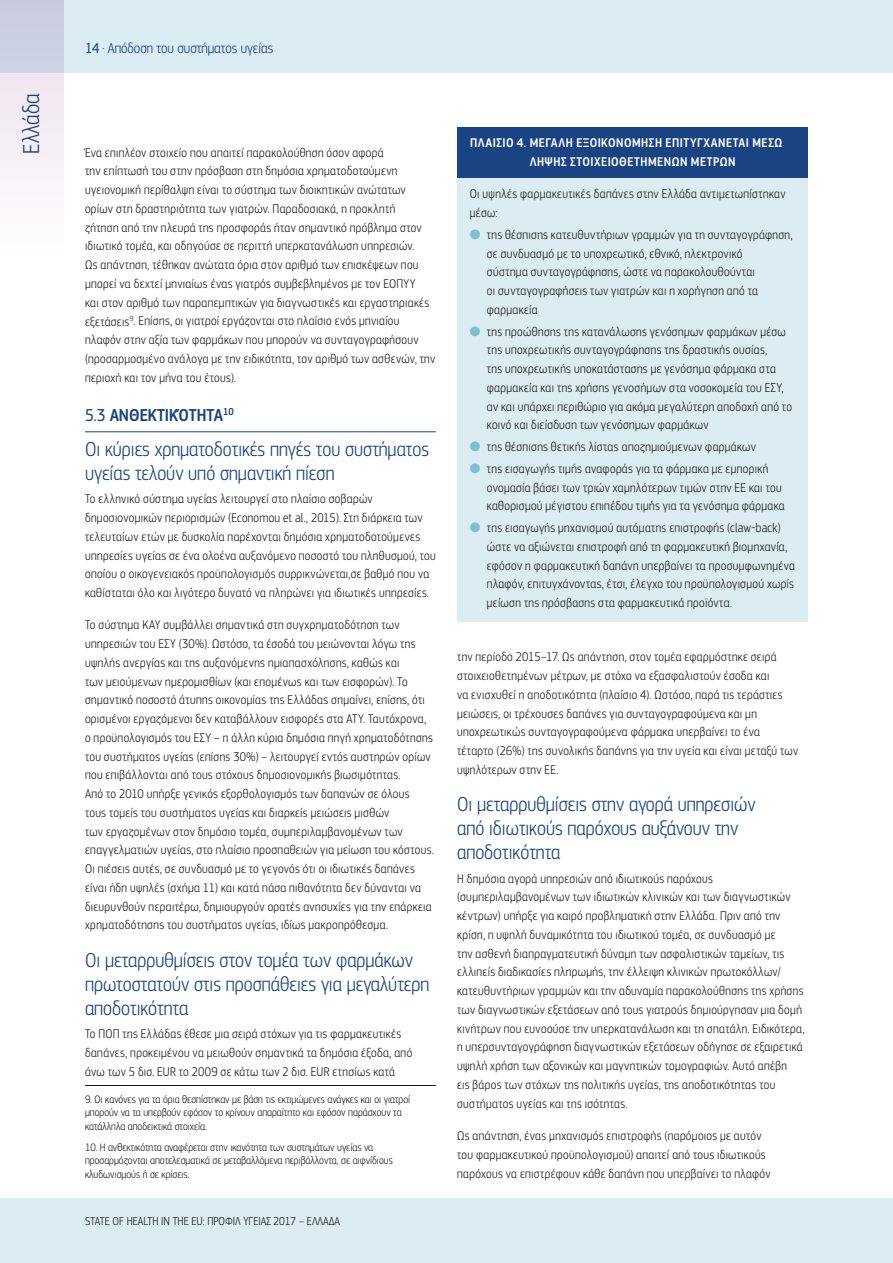
<style>
.page{position:relative;width:893px;height:1263px;background:#fff}
.page>*{position:absolute;margin:0;border:0;box-sizing:border-box;transform-origin:0 0}
.t1{font:300 24px "PF Square Sans Cond Pro";color:#194383}
.t2{font:300 21px/24px "PF Square Sans Cond Pro";color:#194383}
.t3{font:500 18px "PF Square Sans Cond Pro";color:#194383}
.t4{font:300 15px "PF Square Sans Cond Pro";color:#194383}
.t5{font:300 13.2px/18.8px "PF Square Sans Cond Pro";letter-spacing:.03em;color:#1d1d1b}
.t6{font:500 13.2px/18.8px "PF Square Sans Cond Pro";letter-spacing:.04em;color:#fff}
.t7{font:300 12px "PF Square Sans Cond Pro";color:#1d1d1b}
.t8{font:300 11.25px/13.5px "PF Square Sans Cond Pro";color:#1d1d1b}
.s1{font-weight:400}
.s2{color:#7cc0d4}
</style>
<div class="page">
<div style="left:0;top:0;width:64px;height:258px;background:#f7f2f7"></div>
<div style="left:0;top:0;width:893px;height:72px;background:#dbecf3"></div>
<div style="left:0;top:1198px;width:893px;height:65px;background:#dbecf3"></div>
<hr style="left:85px;top:431px;width:351px;height:1px;background:#194383">
<hr style="left:85px;top:1085px;width:351px;height:1px;background:#1d1d1b">
<div style="left:457px;top:144px;width:351px;height:477px;background:#dbecf3"></div>
<div style="left:457px;top:128px;width:351px;height:50px;background:#194383"></div>
<h1 class="t1" style="left:18px;top:154px;width:62px;rotate:-90deg">Ελλάδα</h1>
<p class="t4" style="left:85px;top:40px;width:190px"><span class="s1">14</span> . Απόδοση του συστήματος υγείας</p>
<p class="t5" style="left:85px;top:143px;width:352px">Ένα επιπλέον στοιχείο που απαιτεί παρακολούθηση όσον αφορά<br>την επίπτωσή του στην πρόσβαση στη δημόσια χρηματοδοτούμενη υγειονομική περίθαλψη είναι το σύστημα των διοικητικών ανώτατων ορίων στη δραστηριότητα των γιατρών. Παραδοσιακά, η προκλητή<br>ζήτηση από την πλευρά της προσφοράς ήταν σημαντικό πρόβλημα στον ιδιωτικό τομέα, και οδηγούσε σε περιττή υπερκατανάλωση υπηρεσιών.<br>Ως απάντηση, τέθηκαν ανώτατα όρια στον αριθμό των επισκέψεων που μπορεί να δεχτεί μηνιαίως ένας γιατρός συμβεβλημένος με τον ΕΟΠΥΥ<br>και στον αριθμό των παραπεμπτικών για διαγνωστικές και εργαστηριακές εξετάσεις<sup>9</sup>. Επίσης, οι γιατροί εργάζονται στο πλαίσιο ενός μηνιαίου πλαφόν στην αξία των φαρμάκων που μπορούν να συνταγογραφήσουν (προσαρμοσμένο ανάλογα με την ειδικότητα, τον αριθμό των ασθενών, την περιοχή και τον μήνα του έτους).</p>
<h3 class="t3" style="left:85px;top:405px;width:150px"><span class="s1">5.3</span> ΑΝΘΕΚΤΙΚΌΤΗΤΑ<sup>10</sup></h3>
<h2 class="t2" style="left:85px;top:437px;width:345px">Οι κύριες χρηματοδοτικές πηγές του συστήματος υγείας τελούν υπό σημαντική πίεση</h2>
<p class="t5" style="left:85px;top:490px;width:352px">Το ελληνικό σύστημα υγείας λειτουργεί στο πλαίσιο σοβαρών δημοσιονομικών περιορισμών (Economou et al., 2015). Στη διάρκεια των τελευταίων ετών με δυσκολία παρέχονται δημόσια χρηματοδοτούμενες υπηρεσίες υγείας σε ένα ολοένα αυξανόμενο ποσοστό του πληθυσμού, του οποίου ο οικογενειακός προϋπολογισμός συρρικνώνεται,σε βαθμό που να καθίσταται όλο και λιγότερο δυνατό να πληρώνει για ιδιωτικές υπηρεσίες.</p>
<p class="t5" style="left:85px;top:616px;width:350px">Το σύστημα ΚΑΥ συμβάλλει σημαντικά στη συγχρηματοδότηση των υπηρεσιών του ΕΣΥ (30%). Ωστόσο, τα έσοδά του μειώνονται λόγω της υψηλής ανεργίας και της αυξανόμενης ημιαπασχόλησης, καθώς και<br>των μειούμενων ημερομισθίων (και επομένως και των εισφορών). Το σημαντικό ποσοστό άτυπης οικονομίας της Ελλάδας σημαίνει, επίσης, ότι ορισμένοι εργαζόμενοι δεν καταβάλλουν εισφορές στα ΑΤΥ. Ταυτόχρονα, ο προϋπολογισμός του ΕΣΥ – η άλλη κύρια δημόσια πηγή χρηματοδότησης του συστήματος υγείας (επίσης 30%) – λειτουργεί εντός αυστηρών ορίων που επιβάλλονται από τους στόχους δημοσιονομικής βιωσιμότητας.<br>Από το 2010 υπήρξε γενικός εξορθολογισμός των δαπανών σε όλους τους τομείς του συστήματος υγείας και διαρκείς μειώσεις μισθών<br>των εργαζομένων στον δημόσιο τομέα, συμπεριλαμβανομένων των επαγγελματιών υγείας, στο πλαίσιο προσπαθειών για μείωση του κόστους.<br>Οι πιέσεις αυτές, σε συνδυασμό με το γεγονός ότι οι ιδιωτικές δαπάνες είναι ήδη υψηλές (σχήμα 11) και κατά πάσα πιθανότητα δεν δύνανται να διευρυνθούν περαιτέρω, δημιουργούν ορατές ανησυχίες για την επάρκεια χρηματοδότησης του συστήματος υγείας, ιδίως μακροπρόθεσμα.</p>
<h2 class="t2" style="left:85px;top:948px;width:346px">Οι μεταρρυθμίσεις στον τομέα των φαρμάκων πρωτοστατούν στις προσπάθειες για μεγαλύτερη αποδοτικότητα</h2>
<p class="t5" style="left:85px;top:1024px;width:329px">Το ΠΟΠ της Ελλάδας έθεσε μια σειρά στόχων για τις φαρμακευτικές δαπάνες, προκειμένου να μειωθούν σημαντικά τα δημόσια έξοδα, από άνω των 5 δισ. EUR το 2009 σε κάτω των 2 δισ. EUR ετησίως κατά</p>
<p class="t8" style="left:85px;top:1092px;width:327px">9. Οι κανόνες για τα όρια θεσπίστηκαν με βάση τις εκτιμώμενες ανάγκες και οι γιατροί μπορούν να τα υπερβούν εφόσον το κρίνουν απαραίτητο και εφόσον παράσχουν τα κατάλληλα αποδεικτικά στοιχεία.</p>
<p class="t8" style="left:85px;top:1140px;width:309px">10. Η ανθεκτικότητα αναφέρεται στην ικανότητα των συστημάτων υγείας να προσαρμόζονται αποτελεσματικά σε μεταβαλλόμενα περιβάλλοντα, σε αιφνίδιους κλυδωνισμούς ή σε κρίσεις.</p>
<p class="t7" style="left:85px;top:1214px;width:256px">STATE OF HEALTH IN THE EU: ΠΡΟΦΙΛ ΥΓΕΙΑΣ 2017 – ΕΛΛΑΔΑ</p>
<p class="t6" style="left:530px;top:134px;width:254px;text-indent:-60px">ΠΛΑΊΣΙΟ 4. ΜΕΓΆΛΗ ΕΞΟΙΚΟΝΌΜΗΣΗ ΕΠΙΤΥΓΧΆΝΕΤΑΙ ΜΈΣΩ<br>ΛΉΨΗΣ ΣΤΟΙΧΕΙΟΘΕΤΗΜΈΝΩΝ ΜΈΤΡΩΝ</p>
<p class="t5" style="left:470px;top:185px;width:317px">Οι υψηλές φαρμακευτικές δαπάνες στην Ελλάδα αντιμετωπίστηκαν μέσω:</p>
<p class="t5" style="left:487px;top:225px;width:307px;text-indent:-17px"><span class="s2">●</span> της θέσπισης κατευθυντήριων γραμμών για τη συνταγογράφηση, σε συνδυασμό με το υποχρεωτικό, εθνικό, ηλεκτρονικό<br>σύστημα συνταγογράφησης, ώστε να παρακολουθούνται<br>οι συνταγογραφήσεις των γιατρών και η χορήγηση από τα φαρμακεία</p>
<p class="t5" style="left:487px;top:322px;width:307px;text-indent:-17px"><span class="s2">●</span> της προώθησης της κατανάλωσης γενόσημων φαρμάκων μέσω της υποχρεωτικής συνταγογράφησης της δραστικής ουσίας,<br>της υποχρεωτικής υποκατάστασης με γενόσημα φάρμακα στα φαρμακεία και της χρήσης γενοσήμων στα νοσοκομεία του ΕΣΥ, αν και υπάρχει περιθώριο για ακόμα μεγαλύτερη αποδοχή από το κοινό και διείσδυση των γενόσημων φαρμάκων</p>
<p class="t5" style="left:470px;top:437px;width:288px"><span class="s2">●</span> της θέσπισης θετικής λίστας αποζημιούμενων φαρμάκων</p>
<p class="t5" style="left:487px;top:459px;width:299px;text-indent:-17px"><span class="s2">●</span> της εισαγωγής τιμής αναφοράς για τα φάρμακα με εμπορική ονομασία βάσει των τριών χαμηλότερων τιμών στην ΕΕ και του καθορισμού μέγιστου επιπέδου τιμής για τα γενόσημα φάρμακα</p>
<p class="t5" style="left:487px;top:518px;width:310px;text-indent:-17px"><span class="s2">●</span> της εισαγωγής μηχανισμού αυτόματης επιστροφής (claw-back) ώστε να αξιώνεται επιστροφή από τη φαρμακευτική βιομηχανία, εφόσον η φαρμακευτική δαπάνη υπερβαίνει τα προσυμφωνημένα πλαφόν, επιτυγχάνοντας, έτσι, έλεγχο του προϋπολογισμού χωρίς μείωση της πρόσβασης στα φαρμακευτικά προϊόντα.</p>
<p class="t5" style="left:457px;top:648px;width:343px">την περίοδο 2015–17. Ως απάντηση, στον τομέα εφαρμόστηκε σειρά στοιχειοθετημένων μέτρων, με στόχο να εξασφαλιστούν έσοδα και<br>να ενισχυθεί η αποδοτικότητα (πλαίσιο 4). Ωστόσο, παρά τις τεράστιες μειώσεις, οι τρέχουσες δαπάνες για συνταγογραφούμενα και μη υποχρεωτικώς συνταγογραφούμενα φάρμακα υπερβαίνει το ένα τέταρτο (26%) της συνολικής δαπάνης για την υγεία και είναι μεταξύ των υψηλότερων στην ΕΕ.</p>
<h2 class="t2" style="left:457px;top:793px;width:300px">Οι μεταρρυθμίσεις στην αγορά υπηρεσιών από ιδιωτικούς παρόχους αυξάνουν την αποδοτικότητα</h2>
<p class="t5" style="left:457px;top:869px;width:349px">Η δημόσια αγορά υπηρεσιών από ιδιωτικούς παρόχους (συμπεριλαμβανομένων των ιδιωτικών κλινικών και των διαγνωστικών κέντρων) υπήρξε για καιρό προβληματική στην Ελλάδα. Πριν από την κρίση, η υψηλή δυναμικότητα του ιδιωτικού τομέα, σε συνδυασμό με<br>την ασθενή διαπραγματευτική δύναμη των ασφαλιστικών ταμείων, τις ελλιπείς διαδικασίες πληρωμής, την έλλειψη κλινικών πρωτοκόλλων/ κατευθυντήριων γραμμών και την αδυναμία παρακολούθησης της χρήσης των διαγνωστικών εξετάσεων από τους γιατρούς δημιούργησαν μια δομή κινήτρων που ευνοούσε την υπερκατανάλωση και τη σπατάλη. Ειδικότερα, η υπερσυνταγογράφηση διαγνωστικών εξετάσεων οδήγησε σε εξαιρετικά υψηλή χρήση των αξονικών και μαγνητικών τομογραφιών. Αυτό απέβη<br>εις βάρος των στόχων της πολιτικής υγείας, της αποδοτικότητας του συστήματος υγείας και της ισότητας.</p>
<p class="t5" style="left:457px;top:1126px;width:315px">Ως απάντηση, ένας μηχανισμός επιστροφής (παρόμοιος με αυτόν του φαρμακευτικού προϋπολογισμού) απαιτεί από τους ιδιωτικούς παρόχους να επιστρέφουν κάθε δαπάνη που υπερβαίνει το πλαφόν</p>
</div>
